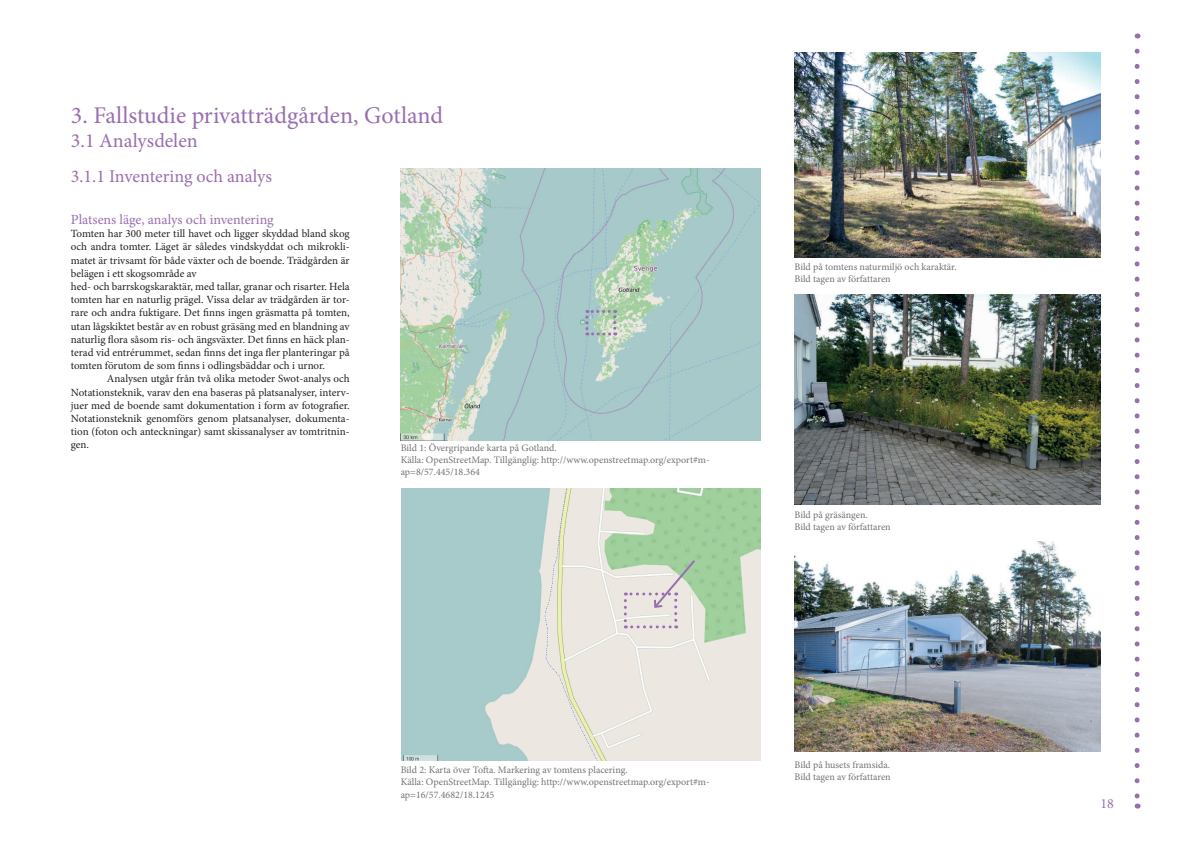
<style>
.page{position:relative;width:1191px;height:842px;background:#fff}
.page>*{position:absolute;margin:0;border:0;box-sizing:border-box;transform-origin:0 0}
.t1{font:24px "Minion Pro";color:#986eaf}
.t2{font:20px "Minion Pro";color:#986eaf}
.t3{font:18px "Minion Pro";letter-spacing:-.005em;color:#986eaf}
.t4{font:14px "Minion Pro";color:#986eaf}
.t5{font:11px/13.2px "Minion Pro";color:#231f20}
.t6{font:10px/12px "Minion Pro";color:#717275}
</style>
<div class="page">
<img style="left:401px;top:489px;width:359px;height:272px">
<img style="left:401px;top:168px;width:359px;height:272px">
<svg style="left:1134px;top:51px;width:5px;height:757px"></svg>
<svg style="left:585px;top:310px;width:31px;height:25px"></svg>
<img style="left:794px;top:541px;width:306px;height:211px">
<svg style="left:624px;top:558px;width:73px;height:70px;background:#d8dbd1"></svg>
<img style="left:794px;top:295px;width:306px;height:210px">
<img style="left:794px;top:52px;width:306px;height:205px">
<h1 class="t1" style="left:71px;top:99px;width:374px">3. Fallstudie privatträdgården, Gotland</h1>
<h2 class="t2" style="left:71px;top:127px;width:128px">3.1 Analysdelen</h2>
<h3 class="t3" style="left:71px;top:165px;width:203px">3.1.1 Inventering och analys</h3>
<p class="t4" style="left:71px;top:210px;width:204px">Platsens läge, analys och inventering</p>
<p class="t5" style="left:71px;top:227px;width:280px">Tomten har 300 meter till havet och ligger skyddad bland skog och andra tomter. Läget är således vindskyddat och mikrokli&shy;matet är trivsamt för både växter och de boende. Trädgården är belägen i ett skogsområde av<br>hed- och barrskogskaraktär, med tallar, granar och risarter. Hela tomten har en naturlig prägel. Vissa delar av trädgården är tor&shy;rare och andra fuktigare. Det finns ingen gräsmatta på tomten, utan lågskiktet består av en robust gräsäng med en blandning av naturlig flora såsom ris- och ängsväxter. Det finns en häck plan&shy;terad vid entrérummet, sedan finns det inga fler planteringar på tomten förutom de som finns i odlingsbäddar och i urnor.</p>
<p class="t5" style="left:71px;top:372px;width:280px;text-align:justify;text-indent:36px">Analysen utgår från två olika metoder Swot-analys och Notationsteknik, varav den ena baseras på platsanalyser, interv&shy;juer med de boende samt dokumentation i form av fotografier.<br>Notationsteknik genomförs genom platsanalyser, dokumenta&shy;tion (foton och anteckningar) samt skissanalyser av tomtritnin&shy;gen.</p>
<p class="t6" style="left:401px;top:442px;width:310px">Bild 1: Övergripande karta på Gotland.<br>Källa: OpenStreetMap. Tillgänglig: http://www.openstreetmap.org/export#m&shy;ap=8/57.445/18.364</p>
<p class="t6" style="left:794px;top:261px;width:164px">Bild på tomtens naturmiljö och karaktär.<br>Bild tagen av författaren</p>
<p class="t6" style="left:794px;top:508px;width:98px">Bild på gräsängen.<br>Bild tagen av författaren</p>
<p class="t6" style="left:401px;top:763px;width:310px">Bild 2: Karta över Tofta. Markering av tomtens placering.<br>Källa: OpenStreetMap. Tillgänglig: http://www.openstreetmap.org/export#m-</p>
<p class="t6" style="left:401px;top:789px;width:95px">ap=16/57.4682/18.1245</p>
<p class="t6" style="left:794px;top:759px;width:98px">Bild på husets framsida.<br>Bild tagen av författaren</p>
<p class="t4" style="left:1100px;top:794px;width:15px">18</p>
</div>
